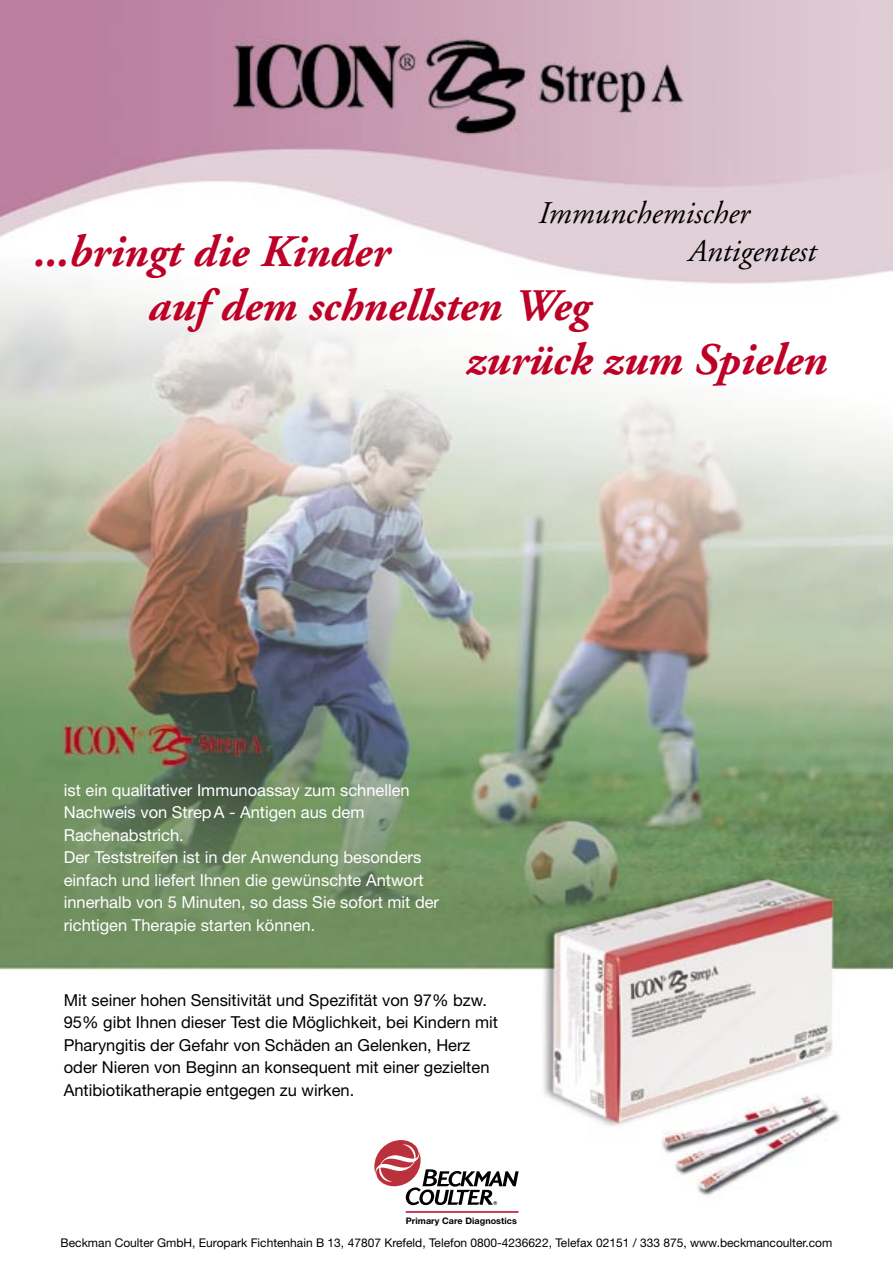
<style>
.page{position:relative;width:893px;height:1263px;background:#fff}
.page>*{position:absolute;margin:0;border:0;box-sizing:border-box;transform-origin:0 0}
.t1{font:italic 700 45px "Adobe Garamond";color:#be0027}
.t2{font:italic 31.5px/37.8px "Adobe Garamond";color:#000}
.t3{font:16.5px/22.5px "Helvetica Neue";color:#fff}
.t4{font:16.5px/22.5px "Helvetica Neue";color:#000}
.t5{font:12px "Helvetica Neue";color:#000}
.t6{font:700 9px "Helvetica Neue";letter-spacing:.01em;color:#000}
</style>
<div class="page">
<img style="left:0;top:0;width:893px;height:1213px">
<svg style="left:374px;top:1140px;width:145px;height:65px"></svg>
<hr style="left:406px;top:1211px;width:112px;height:1px;background:#be0027">
<h2 class="t2" style="left:689px;top:196px;width:129px;text-indent:-150px">Immunchemischer<br>Antigentest</h2>
<h1 class="t1" style="left:34px;top:227px;width:357px">...bringt die Kinder</h1>
<h1 class="t1" style="left:148px;top:281px;width:443px">auf dem schnellsten Weg</h1>
<h1 class="t1" style="left:466px;top:335px;width:363px">zurück zum Spielen</h1>
<p class="t3" style="left:64px;top:778px;width:377px">ist ein qualitativer Immunoassay zum schnellen Nachweis von StrepA - Antigen aus dem Rachenabstrich.<br>Der Teststreifen ist in der Anwendung besonders einfach und liefert Ihnen die gewünschte Antwort innerhalb von 5 Minuten, so dass Sie sofort mit der richtigen Therapie starten können.</p>
<p class="t4" style="left:64px;top:988px;width:436px">Mit seiner hohen Sensitivität und Spezifität von 97% bzw.<br>95% gibt Ihnen dieser Test die Möglichkeit, bei Kindern mit Pharyngitis der Gefahr von Schäden an Gelenken, Herz oder Nieren von Beginn an konsequent mit einer gezielten Antibiotikatherapie entgegen zu wirken.</p>
<p class="t6" style="left:406px;top:1215px;width:113px">Primary Care Diagnostics</p>
<p class="t5" style="left:61px;top:1235px;width:773px">Beckman Coulter GmbH, Europark Fichtenhain B 13, 47807 Krefeld, Telefon 0800-4236622, Telefax 02151 / 333 875, www.beckmancoulter.com</p>
</div>
